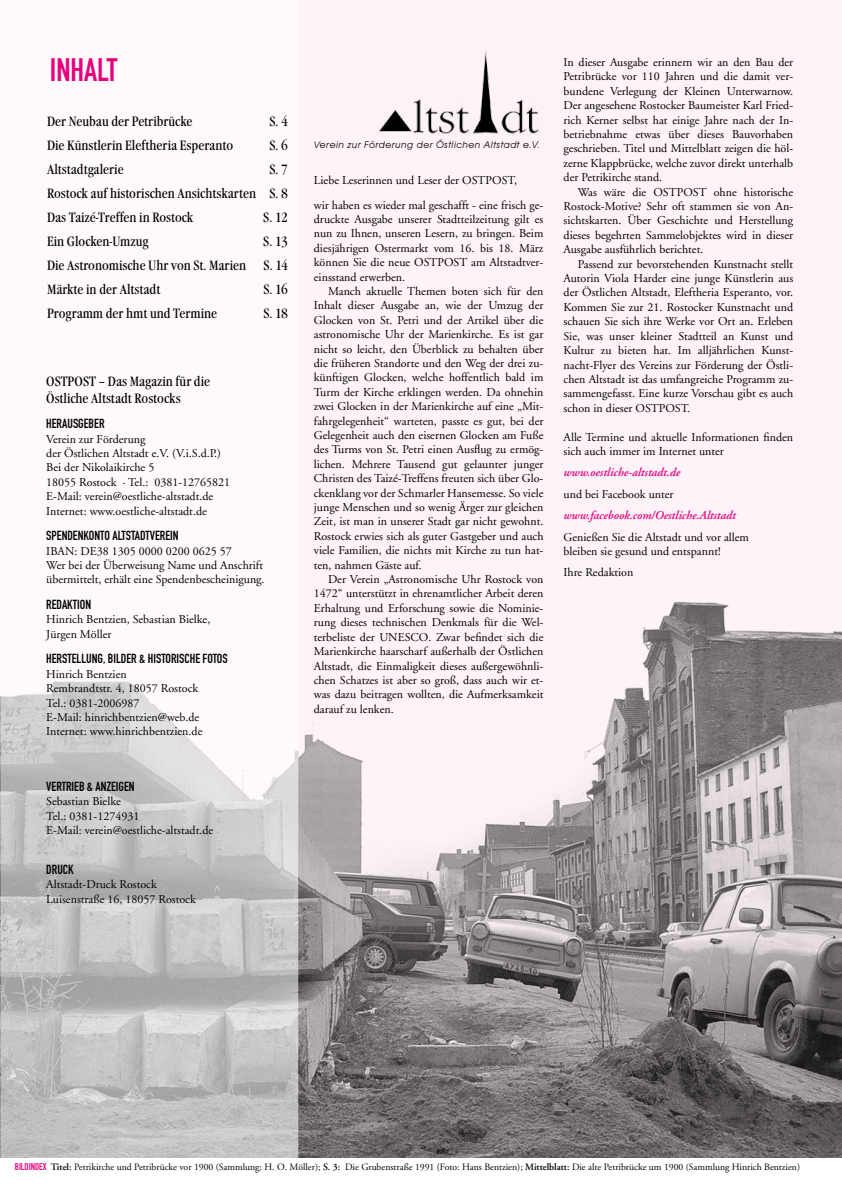
<style>
.page{position:relative;width:842px;height:1191px;background:#fff}
.page>*{position:absolute;margin:0;border:0;box-sizing:border-box;transform-origin:0 0}
.t1{font:32px "DIN Engschrift";color:#e5007c}
.t2{font:condensed 14px "Garamond Itc T";color:#000}
.t3{font:13px "DIN Engschrift";color:#000}
.t4{font:13px "DIN Engschrift Alternate";color:#000}
.t5{font:12px/14.4px "Adobe Garamond";color:#000;text-align:justify}
.t6{font:italic 600 12px "Adobe Garamond";color:#e5007c}
.t7{font:italic 10px "Avant Garde Gothic Itc T";letter-spacing:.05em;color:#000}
.t8{font:9.7px "Adobe Garamond";color:#000}
.s1{font-family:"DIN Engschrift";color:#e5007c}
.s2{font-weight:600}
</style>
<div class="page">
<img style="left:298px;top:0;width:544px;height:1157px">
<svg style="left:0;top:681px;width:298px;height:477px;background:#cac8c9"></svg>
<img style="left:350px;top:44px;width:198px;height:91px">
<p class="t1" style="left:50px;top:51px;width:69px">INHALT</p>
<p class="t2" style="left:47px;top:113px;width:147px">Der Neubau der Petribrücke</p>
<p class="t2" style="left:269px;top:113px;width:20px">S. 4</p>
<p class="t2" style="left:47px;top:137px;width:188px">Die Künstlerin Eleftheria Esperanto</p>
<p class="t2" style="left:269px;top:137px;width:20px">S. 6</p>
<p class="t2" style="left:47px;top:161px;width:78px">Altstadtgalerie</p>
<p class="t2" style="left:269px;top:161px;width:20px">S. 7</p>
<p class="t2" style="left:47px;top:185px;width:243px">Rostock auf historischen Ansichtskarten S. 8</p>
<p class="t2" style="left:47px;top:209px;width:148px">Das Taizé-Treffen in Rostock</p>
<p class="t2" style="left:263px;top:209px;width:26px">S. 12</p>
<p class="t2" style="left:47px;top:233px;width:103px">Ein Glocken-Umzug</p>
<p class="t2" style="left:263px;top:233px;width:26px">S. 13</p>
<p class="t2" style="left:47px;top:257px;width:242px">Die Astronomische Uhr von St. Marien S. 14</p>
<p class="t2" style="left:47px;top:281px;width:115px">Märkte in der Altstadt</p>
<p class="t2" style="left:263px;top:281px;width:26px">S. 16</p>
<p class="t2" style="left:47px;top:305px;width:172px">Programm der hmt und Termine</p>
<p class="t2" style="left:263px;top:305px;width:26px">S. 18</p>
<p class="t2" style="left:46px;top:373px;width:165px">OSTPOST – Das Magazin für die</p>
<p class="t2" style="left:46px;top:390px;width:136px">Östliche Altstadt Rostocks</p>
<p class="t4" style="left:46px;top:416px;width:60px">HERAUSGEBER</p>
<p class="t5" style="left:46px;top:432px;width:101px">Verein zur Förderung</p>
<p class="t5" style="left:46px;top:446px;width:176px">der Östlichen Altstadt e.V. (V.i.S.d.P.)</p>
<p class="t5" style="left:46px;top:461px;width:110px">Bei der Nikolaikirche 5</p>
<p class="t5" style="left:46px;top:475px;width:185px">18055 Rostock · Tel.: 0381-12765821</p>
<p class="t5" style="left:46px;top:489px;width:168px">E-Mail: verein@oestliche-altstadt.de</p>
<p class="t5" style="left:46px;top:504px;width:162px">Internet: www.oestliche-altstadt.de</p>
<p class="t3" style="left:46px;top:528px;width:134px">SPENDENKONTO ALTSTADTVEREIN</p>
<p class="t5" style="left:46px;top:544px;width:187px">IBAN: DE38 1305 0000 0200 0625 57</p>
<p class="t5" style="left:46px;top:558px;width:220px">Wer bei der Überweisung Name und Anschrift übermittelt, erhält eine Spendenbescheinigung.</p>
<p class="t3" style="left:46px;top:597px;width:46px">REDAKTION</p>
<p class="t5" style="left:46px;top:613px;width:166px">Hinrich Bentzien, Sebastian Bielke,</p>
<p class="t5" style="left:46px;top:627px;width:67px">Jürgen Möller</p>
<p class="t3" style="left:46px;top:651px;width:183px">HERSTELLUNG, BILDER &amp; HISTORISCHE FOTOS</p>
<p class="t5" style="left:46px;top:667px;width:82px">Hinrich Bentzien</p>
<p class="t5" style="left:46px;top:681px;width:153px">Rembrandtstr. 4, 18057 Rostock</p>
<p class="t5" style="left:46px;top:696px;width:95px">Tel.: 0381-2006987</p>
<p class="t5" style="left:46px;top:710px;width:155px">E-Mail: hinrichbentzien@web.de</p>
<p class="t5" style="left:46px;top:725px;width:158px">Internet: www.hinrichbentzien.de</p>
<p class="t3" style="left:46px;top:778px;width:90px">VERTRIEB &amp; ANZEIGEN</p>
<p class="t5" style="left:46px;top:794px;width:76px">Sebastian Bielke</p>
<p class="t5" style="left:46px;top:809px;width:95px">Tel.: 0381-1274931</p>
<p class="t5" style="left:46px;top:823px;width:168px">E-Mail: verein@oestliche-altstadt.de</p>
<p class="t3" style="left:46px;top:862px;width:29px">DRUCK</p>
<p class="t5" style="left:46px;top:877px;width:112px">Altstadt-Druck Rostock</p>
<p class="t5" style="left:46px;top:892px;width:151px">Luisenstraße 16, 18057 Rostock</p>
<p class="t7" style="left:314px;top:138px;width:227px">Verein zur Förderung der Östlichen Altstadt e.V.</p>
<p class="t5" style="left:314px;top:173px;width:205px">Liebe Leserinnen und Leser der OSTPOST,</p>
<p class="t5" style="left:314px;top:198px;width:231px">wir haben es wieder mal geschafft - eine frisch ge&shy;druckte Ausgabe unserer Stadtteilzeitung gilt es nun zu Ihnen, unseren Lesern, zu bringen. Beim diesjährigen Ostermarkt vom 16. bis 18. März können Sie die neue OSTPOST am Altstadtver&shy;einsstand erwerben.</p>
<p class="t5" style="left:314px;top:284px;width:231px;text-indent:14px">Manch aktuelle Themen boten sich für den Inhalt dieser Ausgabe an, wie der Umzug der Glocken von St. Petri und der Artikel über die astronomische Uhr der Marienkirche. Es ist gar nicht so leicht, den Überblick zu behalten über die früheren Standorte und den Weg der drei zu&shy;künftigen Glocken, welche hoffentlich bald im Turm der Kirche erklingen werden. Da ohnehin zwei Glocken in der Marienkirche auf eine „Mit&shy;fahrgelegenheit“ warteten, passte es gut, bei der Gelegenheit auch den eisernen Glocken am Fuße des Turms von St. Petri einen Ausflug zu ermög&shy;lichen. Mehrere Tausend gut gelaunter junger Christen des Taizé-Treffens freuten sich über Glo&shy;ckenklang vor der Schmarler Hansemesse. So viele junge Menschen und so wenig Ärger zur gleichen Zeit, ist man in unserer Stadt gar nicht gewohnt.<br>Rostock erwies sich als guter Gastgeber und auch viele Familien, die nichts mit Kirche zu tun hat&shy;ten, nahmen Gäste auf.</p>
<p class="t5" style="left:314px;top:572px;width:231px;text-indent:14px">Der Verein „Astronomische Uhr Rostock von 1472“ unterstützt in ehrenamtlicher Arbeit deren Erhaltung und Erforschung sowie die Nominie&shy;rung dieses technischen Denkmals für die Wel&shy;terbeliste der UNESCO. Zwar befindet sich die Marienkirche haarscharf außerhalb der Östlichen Altstadt, die Einmaligkeit dieses außergewöhnli&shy;chen Schatzes ist aber so groß, dass auch wir et&shy;was dazu beitragen wollten, die Aufmerksamkeit darauf zu lenken.</p>
<p class="t5" style="left:563px;top:55px;width:231px">In dieser Ausgabe erinnern wir an den Bau der Petribrücke vor 110 Jahren und die damit ver&shy;bundene Verlegung der Kleinen Unterwarnow.<br>Der angesehene Rostocker Baumeister Karl Fried&shy;rich Kerner selbst hat einige Jahre nach der In&shy;betriebnahme etwas über dieses Bauvorhaben geschrieben. Titel und Mittelblatt zeigen die höl&shy;zerne Klappbrücke, welche zuvor direkt unterhalb der Petrikirche stand.</p>
<p class="t5" style="left:563px;top:185px;width:231px;text-indent:14px">Was wäre die OSTPOST ohne historische Rostock-Motive? Sehr oft stammen sie von An&shy;sichtskarten. Über Geschichte und Herstellung dieses begehrten Sammelobjektes wird in dieser Ausgabe ausführlich berichtet.</p>
<p class="t5" style="left:563px;top:257px;width:231px;text-indent:14px">Passend zur bevorstehenden Kunstnacht stellt Autorin Viola Harder eine junge Künstlerin aus der Östlichen Altstadt, Eleftheria Esperanto, vor.<br>Kommen Sie zur 21. Rostocker Kunstnacht und schauen Sie sich ihre Werke vor Ort an. Erleben Sie, was unser kleiner Stadtteil an Kunst und Kultur zu bieten hat. Im alljährlichen Kunst&shy;nacht-Flyer des Vereins zur Förderung der Östli&shy;chen Altstadt ist das umfangreiche Programm zu&shy;sammengefasst. Eine kurze Vorschau gibt es auch schon in dieser OSTPOST.</p>
<p class="t5" style="left:563px;top:430px;width:231px">Alle Termine und aktuelle Informationen finden sich auch immer im Internet unter</p>
<p class="t6" style="left:563px;top:466px;width:118px">www.oestliche-altstadt.de</p>
<p class="t5" style="left:563px;top:487px;width:111px">und bei Facebook unter</p>
<p class="t6" style="left:563px;top:509px;width:174px">www.facebook.com/Oestliche.Altstadt</p>
<p class="t5" style="left:563px;top:530px;width:187px">Genießen Sie die Altstadt und vor allem</p>
<p class="t5" style="left:563px;top:544px;width:159px">bleiben sie gesund und entspannt!</p>
<p class="t5" style="left:563px;top:565px;width:71px">Ihre Redaktion</p>
<p class="t8" style="left:15px;top:1162px;width:787px"><span class="s1">BILDINDEX</span> <span class="s2">Titel:</span> Petrikirche und Petribrücke vor 1900 (Sammlung: H. O. Möller); <span class="s2">S. 3:</span> Die Grubenstraße 1991 (Foto: Hans Bentzien); <span class="s2">Mittelblatt:</span> Die alte Petribrücke um 1900 (Sammlung Hinrich Bentzien)</p>
</div>
